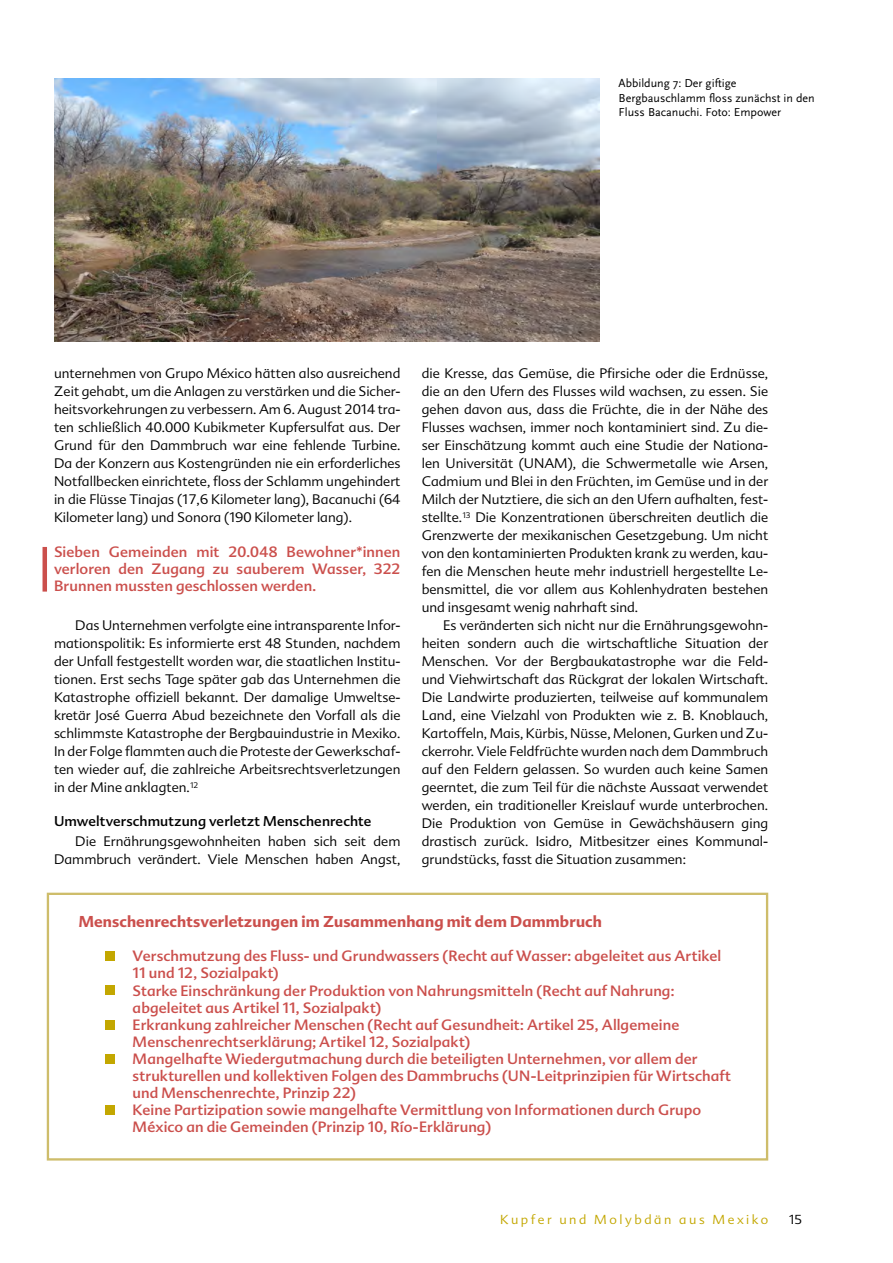
<style>
.page{position:relative;width:893px;height:1263px;background:#fff}
.page>*{position:absolute;margin:0;border:0;box-sizing:border-box;transform-origin:0 0}
.t1{font:700 15px "Advert";letter-spacing:.01em;color:#cb4f4c}
.t2{font:14.25px/17.1px "Advert";letter-spacing:.005em;color:#cb4f4c;text-align:justify}
.t3{font:300 13.5px/18px "Advert";color:#000;text-align:justify}
.t4{font:13.5px "Advert";letter-spacing:.01em;color:#000}
.t5{font:300 12.75px "Advert";letter-spacing:.2em;color:#c3a700}
.t6{font:300 12.75px "Advert";color:#000}
.t7{font:12px/14.4px "Scala Sans OT";color:#000}
</style>
<div class="page">
<hr style="left:43px;top:547px;width:4px;height:45px;background:#cb4f4c">
<img style="left:54px;top:79px;width:546px;height:262px">
<div style="left:47px;top:893px;width:721px;height:267px;border:2px solid #cebd6b"></div>
<div style="left:105px;top:951px;width:9px;height:10px;background:#c3a700"></div>
<div style="left:105px;top:986px;width:9px;height:9px;background:#c3a700"></div>
<div style="left:105px;top:1020px;width:9px;height:10px;background:#c3a700"></div>
<div style="left:105px;top:1054px;width:9px;height:9px;background:#c3a700"></div>
<div style="left:105px;top:1105px;width:9px;height:10px;background:#c3a700"></div>
<p class="t7" style="left:619px;top:76px;width:198px">Abbildung 7: Der giftige<br>Bergbauschlamm floss zunächst in den<br>Fluss Bacanuchi. Foto: Empower</p>
<p class="t3" style="left:54px;top:364px;width:348px">unternehmen von Grupo México hätten also ausreichend Zeit gehabt, um die Anlagen zu verstärken und die Sicher&shy;heitsvorkehrungen zu verbessern. Am 6. August 2014 tra&shy;ten schließlich 40.000 Kubikmeter Kupfersulfat aus. Der Grund für den Dammbruch war eine fehlende Turbine.<br>Da der Konzern aus Kostengründen nie ein erforderliches Notfallbecken einrichtete, floss der Schlamm ungehindert in die Flüsse Tinajas (17,6 Kilometer lang), Bacanuchi (64<br>Kilometer lang) und Sonora (190 Kilometer lang).</p>
<p class="t2" style="left:54px;top:543px;width:348px">Sieben Gemeinden mit 20.048 Bewohner*innen verloren den Zugang zu sauberem Wasser, 322<br>Brunnen mussten geschlossen werden.</p>
<p class="t3" style="left:54px;top:616px;width:348px;text-indent:21px">Das Unternehmen verfolgte eine intransparente Infor&shy;mationspolitik: Es informierte erst 48 Stunden, nachdem der Unfall festgestellt worden war, die staatlichen Institu&shy;tionen. Erst sechs Tage später gab das Unternehmen die Katastrophe offiziell bekannt. Der damalige Umweltse&shy;kretär José Guerra Abud bezeichnete den Vorfall als die schlimmste Katastrophe der Bergbauindustrie in Mexiko.<br>In der Folge flammten auch die Proteste der Gewerkschaf&shy;ten wieder auf, die zahlreiche Arbeitsrechtsverletzungen in der Mine anklagten.<sup>12</sup></p>
<p class="t4" style="left:54px;top:813px;width:319px">Umweltverschmutzung verletzt Menschenrechte</p>
<p class="t3" style="left:54px;top:832px;width:348px;text-align:right">Die Ernährungsgewohnheiten haben sich seit dem<br>Dammbruch verändert. Viele Menschen haben Angst,</p>
<p class="t3" style="left:422px;top:364px;width:348px">die Kresse, das Gemüse, die Pfirsiche oder die Erdnüsse, die an den Ufern des Flusses wild wachsen, zu essen. Sie gehen davon aus, dass die Früchte, die in der Nähe des Flusses wachsen, immer noch kontaminiert sind. Zu die&shy;ser Einschätzung kommt auch eine Studie der Nationa&shy;len Universität (UNAM), die Schwermetalle wie Arsen, Cadmium und Blei in den Früchten, im Gemüse und in der Milch der Nutztiere, die sich an den Ufern aufhalten, fest&shy;stellte.<sup>13</sup> Die Konzentrationen überschreiten deutlich die Grenzwerte der mexikanischen Gesetzgebung. Um nicht von den kontaminierten Produkten krank zu werden, kau&shy;fen die Menschen heute mehr industriell hergestellte Le&shy;bensmittel, die vor allem aus Kohlenhydraten bestehen und insgesamt wenig nahrhaft sind.</p>
<p class="t3" style="left:422px;top:616px;width:348px;text-indent:21px">Es veränderten sich nicht nur die Ernährungsgewohn&shy;heiten sondern auch die wirtschaftliche Situation der Menschen. Vor der Bergbaukatastrophe war die Feld&shy;und Viehwirtschaft das Rückgrat der lokalen Wirtschaft.<br>Die Landwirte produzierten, teilweise auf kommunalem Land, eine Vielzahl von Produkten wie z. B. Knoblauch, Kartoffeln, Mais, Kürbis, Nüsse, Melonen, Gurken und Zu&shy;ckerrohr. Viele Feldfrüchte wurden nach dem Dammbruch auf den Feldern gelassen. So wurden auch keine Samen geerntet, die zum Teil für die nächste Aussaat verwendet werden, ein traditioneller Kreislauf wurde unterbrochen.<br>Die Produktion von Gemüse in Gewächshäusern ging drastisch zurück. Isidro, Mitbesitzer eines Kommunal&shy;grundstücks, fasst die Situation zusammen:</p>
<p class="t1" style="left:79px;top:912px;width:525px">Menschenrechtsverletzungen im Zusammenhang mit dem Dammbruch</p>
<p class="t2" style="left:133px;top:947px;width:600px;text-align:left">Verschmutzung des Fluss- und Grundwassers (Recht auf Wasser: abgeleitet aus Artikel 11 und 12, Sozialpakt)<br>Starke Einschränkung der Produktion von Nahrungsmitteln (Recht auf Nahrung: abgeleitet aus Artikel 11, Sozialpakt)<br>Erkrankung zahlreicher Menschen (Recht auf Gesundheit: Artikel 25, Allgemeine Menschenrechtserklärung; Artikel 12, Sozialpakt)<br>Mangelhafte Wiedergutmachung durch die beteiligten Unternehmen, vor allem der strukturellen und kollektiven Folgen des Dammbruchs (UN-Leitprinzipien für Wirtschaft und Menschenrechte, Prinzip 22)<br>Keine Partizipation sowie mangelhafte Vermittlung von Informationen durch Grupo México an die Gemeinden (Prinzip 10, Río-Erklärung)</p>
<p class="t5" style="left:500px;top:1212px;width:270px">Kupfer und Molybdän aus Mexiko</p>
<p class="t6" style="left:789px;top:1212px;width:15px">15</p>
</div>
